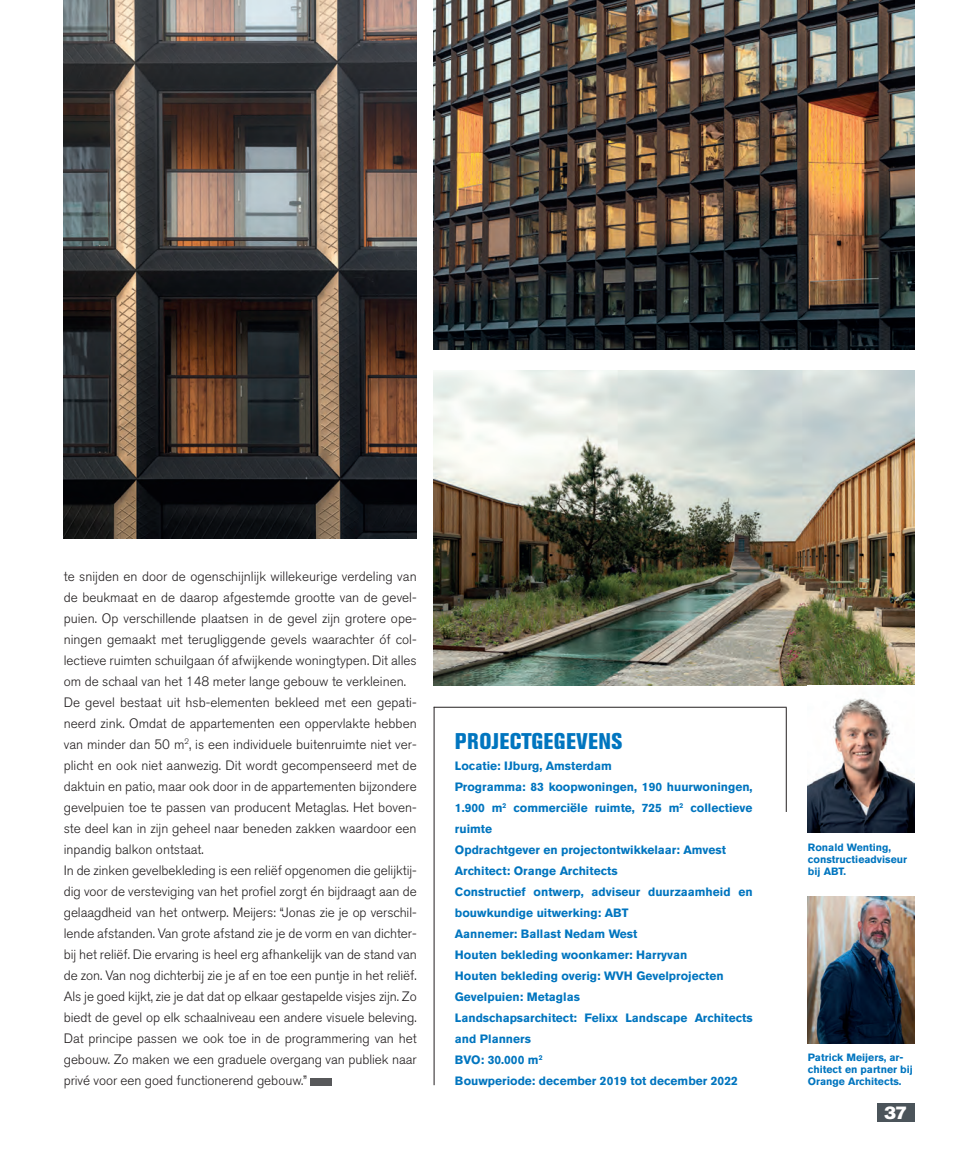
<style>
.page{position:relative;width:978px;height:1149px;background:#fff}
.page>*{position:absolute;margin:0;border:0;box-sizing:border-box;transform-origin:0 0}
.t1{font:800 condensed 22.5px "Akzidenz Grotesk BE";letter-spacing:.02em;color:#0075bf}
.t2{font:18px "Akzidenz Grotesk BE Super";color:#fff}
.t3{font:300 13.5px/21px "Akzidenz Grotesk BE";color:#231f20}
.t4{font:700 12px/21px "Akzidenz Grotesk BE";color:#0075bf}
.t5{font:700 10.5px/12px "Akzidenz Grotesk BE";color:#0075bf}
</style>
<div class="page">
<div style="left:877px;top:1102px;width:37px;height:18px;background:#4b545a"></div>
<div style="left:311px;top:1077px;width:21px;height:7px;background:#57585a"></div>
<hr style="left:786px;top:707px;width:1px;height:104px;background:#231f20">
<hr style="left:434px;top:706px;width:1px;height:378px;background:#231f20">
<hr style="left:434px;top:706px;width:353px;height:1px;background:#231f20">
<img style="left:434px;top:0;width:480px;height:349px">
<img style="left:64px;top:0;width:353px;height:538px">
<img style="left:434px;top:370px;width:480px;height:315px">
<img style="left:808px;top:698px;width:106px;height:134px">
<img style="left:808px;top:896px;width:106px;height:146px">
<p class="t3" style="left:64px;top:565px;width:354px">te snijden en door de ogenschijnlijk willekeurige verdeling van de beukmaat en de daarop afgestemde grootte van de gevel&shy;puien. Op verschillende plaatsen in de gevel zijn grotere ope&shy;ningen gemaakt met terugliggende gevels waarachter óf col&shy;lectieve ruimten schuilgaan óf afwijkende woningtypen. Dit alles om de schaal van het 148 meter lange gebouw te verkleinen.<br>De gevel bestaat uit hsb-elementen bekleed met een gepati&shy;neerd zink. Omdat de appartementen een oppervlakte hebben van minder dan 50 m<sup>2</sup>, is een individuele buitenruimte niet ver&shy;plicht en ook niet aanwezig. Dit wordt gecompenseerd met de daktuin en patio, maar ook door in de appartementen bijzondere gevelpuien toe te passen van producent Metaglas. Het boven&shy;ste deel kan in zijn geheel naar beneden zakken waardoor een inpandig balkon ontstaat.<br>In de zinken gevelbekleding is een reliëf opgenomen die gelijktij&shy;dig voor de versteviging van het profiel zorgt én bijdraagt aan de gelaagdheid van het ontwerp. Meijers: “Jonas zie je op verschil&shy;lende afstanden. Van grote afstand zie je de vorm en van dichter&shy;bij het reliëf. Die ervaring is heel erg afhankelijk van de stand van de zon. Van nog dichterbij zie je af en toe een puntje in het reliëf.<br>Als je goed kijkt, zie je dat dat op elkaar gestapelde visjes zijn. Zo biedt de gevel op elk schaalniveau een andere visuele beleving.<br>Dat principe passen we ook toe in de programmering van het gebouw. Zo maken we een graduele overgang van publiek naar privé voor een goed functionerend gebouw.”</p>
<h1 class="t1" style="left:455px;top:727px;width:169px">PROJECTGEGEVENS</h1>
<p class="t4" style="left:455px;top:755px;width:299px">Locatie: IJburg, Amsterdam<br>Programma: 83 koopwoningen, 190 huurwoningen, 1.900 m<sup>2</sup> commerciële ruimte, 725 m<sup>2</sup> collectieve ruimte<br>Opdrachtgever en projectontwikkelaar: Amvest Architect: Orange Architects<br>Constructief ontwerp, adviseur duurzaamheid en bouwkundige uitwerking: ABT<br>Aannemer: Ballast Nedam West<br>Houten bekleding woonkamer: Harryvan<br>Houten bekleding overig: WVH Gevelprojecten Gevelpuien: Metaglas<br>Landschapsarchitect: Felixx Landscape Architects and Planners<br>BVO: 30.000 m<sup>2<br></sup>Bouwperiode: december 2019 tot december 2022</p>
<p class="t5" style="left:808px;top:841px;width:101px">Ronald Wenting, constructieadviseur bij ABT.</p>
<p class="t5" style="left:808px;top:1051px;width:106px">Patrick Meijers, ar&shy;chitect en partner bij<br>Orange Architects.</p>
<h2 class="t2" style="left:884px;top:1101px;width:24px">37</h2>
</div>
